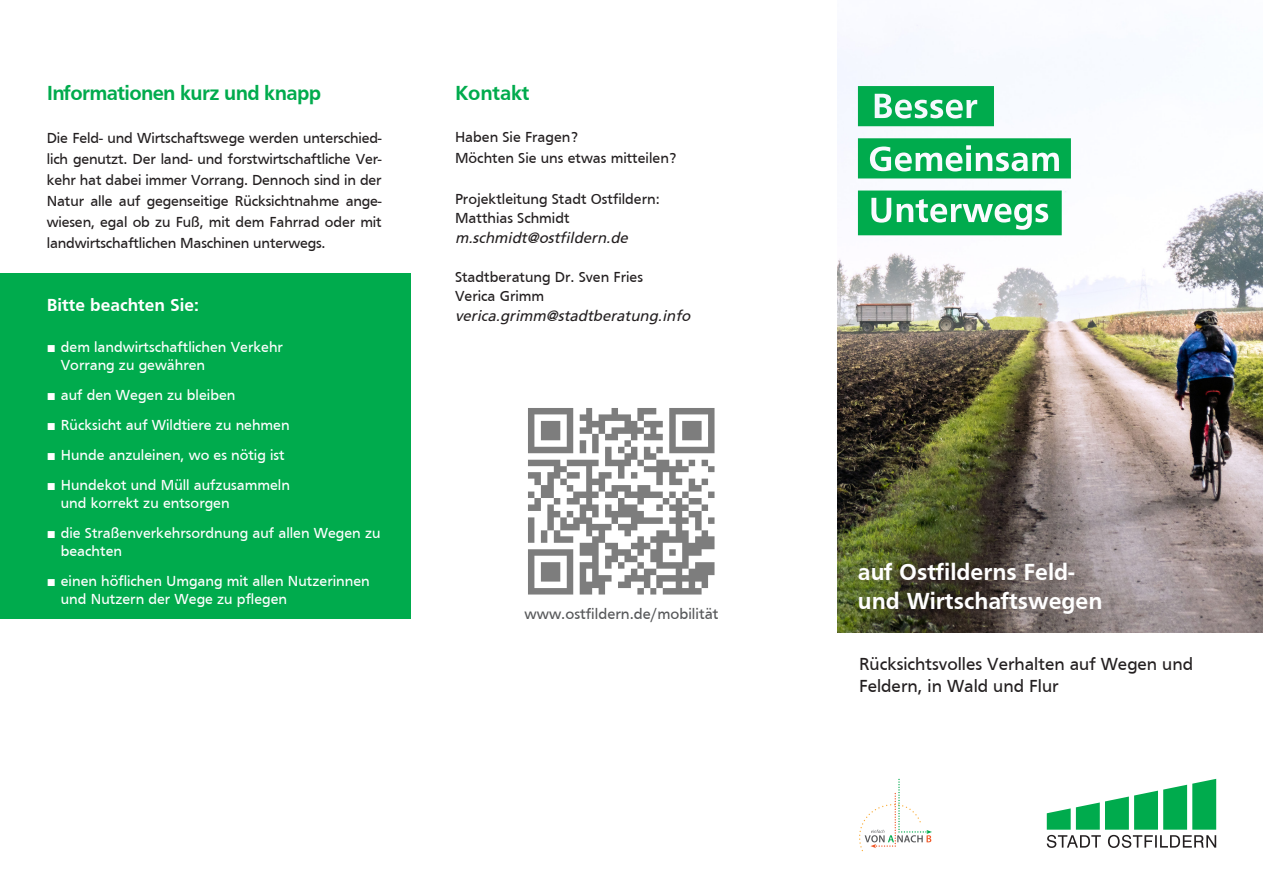
<style>
.page{position:relative;width:1263px;height:893px;background:#fff}
.page>*{position:absolute;margin:0;border:0;box-sizing:border-box;transform-origin:0 0}
.t1{font:700 24px/28.8px "Frutiger";color:#fff}
.t2{font:700 21px "Frutiger";letter-spacing:-.03em;color:#00ab4d}
.t3{font:700 21px "Frutiger";letter-spacing:-.01em;color:#00ab4d}
.t4{font:18px/21.6px "Frutiger";color:#231f20}
.t5{font:700 18px "Frutiger";color:#fff}
.t6{font:15.45px "Frutiger";color:#57585a}
.t7{font:15px/21px "Frutiger";color:#231f20}
.t8{font:15px/18px "Frutiger";color:#fff}
.s1{font-family:"Arial"}
.s2{font-family:"Frutiger FC";font-style:italic}
</style>
<div class="page">
<img style="left:838px;top:25px;width:425px;height:608px">
<div style="left:0;top:274px;width:411px;height:345px;background:#00ab4d"></div>
<svg style="left:1047px;top:779px;width:169px;height:69px"></svg>
<svg style="left:858px;top:86px;width:136px;height:40px;background:#30ba70"></svg>
<svg style="left:858px;top:138px;width:213px;height:40px"></svg>
<svg style="left:858px;top:191px;width:204px;height:44px"></svg>
<svg style="left:859px;top:779px;width:73px;height:72px"></svg>
<img style="left:528px;top:408px;width:187px;height:187px">
<h1 class="t2" style="left:47px;top:81px;width:276px">Informationen kurz und knapp</h1>
<p class="t7" style="left:47px;top:127px;width:336px;text-align:justify">Die Feld- und Wirtschaftswege werden unterschied&shy;lich genutzt. Der land- und forstwirtschaftliche Ver&shy;kehr hat dabei immer Vorrang. Dennoch sind in der Natur alle auf gegenseitige Rücksichtnahme ange&shy;wiesen, egal ob zu Fuß, mit dem Fahrrad oder mit landwirtschaftlichen Maschinen unterwegs.</p>
<p class="t5" style="left:47px;top:295px;width:154px">Bitte beachten Sie:</p>
<p class="t8" style="left:61px;top:338px;width:224px;text-indent:-14px"><span class="s1">■</span> dem landwirtschaftlichen Verkehr<br>Vorrang zu gewähren</p>
<p class="t8" style="left:47px;top:386px;width:190px"><span class="s1">■</span> auf den Wegen zu bleiben</p>
<p class="t8" style="left:47px;top:416px;width:244px"><span class="s1">■</span> Rücksicht auf Wildtiere zu nehmen</p>
<p class="t8" style="left:47px;top:446px;width:239px"><span class="s1">■</span> Hunde anzuleinen, wo es nötig ist</p>
<p class="t8" style="left:61px;top:476px;width:231px;text-indent:-14px"><span class="s1">■</span> Hundekot und Müll aufzusammeln und korrekt zu entsorgen</p>
<p class="t8" style="left:61px;top:524px;width:321px;text-indent:-14px"><span class="s1">■</span> die Straßenverkehrsordnung auf allen Wegen zu beachten</p>
<p class="t8" style="left:61px;top:572px;width:310px;text-indent:-14px"><span class="s1">■</span> einen höflichen Umgang mit allen Nutzerinnen und Nutzern der Wege zu pflegen</p>
<p class="t3" style="left:455px;top:81px;width:76px">Kontakt</p>
<p class="t7" style="left:455px;top:127px;width:223px">Haben Sie Fragen?<br>Möchten Sie uns etwas mitteilen?</p>
<p class="t7" style="left:455px;top:189px;width:206px;line-height:19.5px">Projektleitung Stadt Ostfildern:<br>Matthias Schmidt <span class="s2">m.schmidt@ostfildern.de</span></p>
<p class="t7" style="left:455px;top:267px;width:237px;line-height:19.5px">Stadtberatung Dr. Sven Fries<br>Verica Grimm <span class="s2">verica.grimm@stadtberatung.info</span></p>
<p class="t6" style="left:525px;top:605px;width:195px">www.ostfildern.de/mobilität</p>
<p class="t1" style="left:858px;top:558px;width:246px">auf Ostfilderns Feld&shy;und Wirtschaftswegen</p>
<p class="t4" style="left:859px;top:653px;width:336px">Rücksichtsvolles Verhalten auf Wegen und<br>Feldern, in Wald und Flur</p>
</div>
